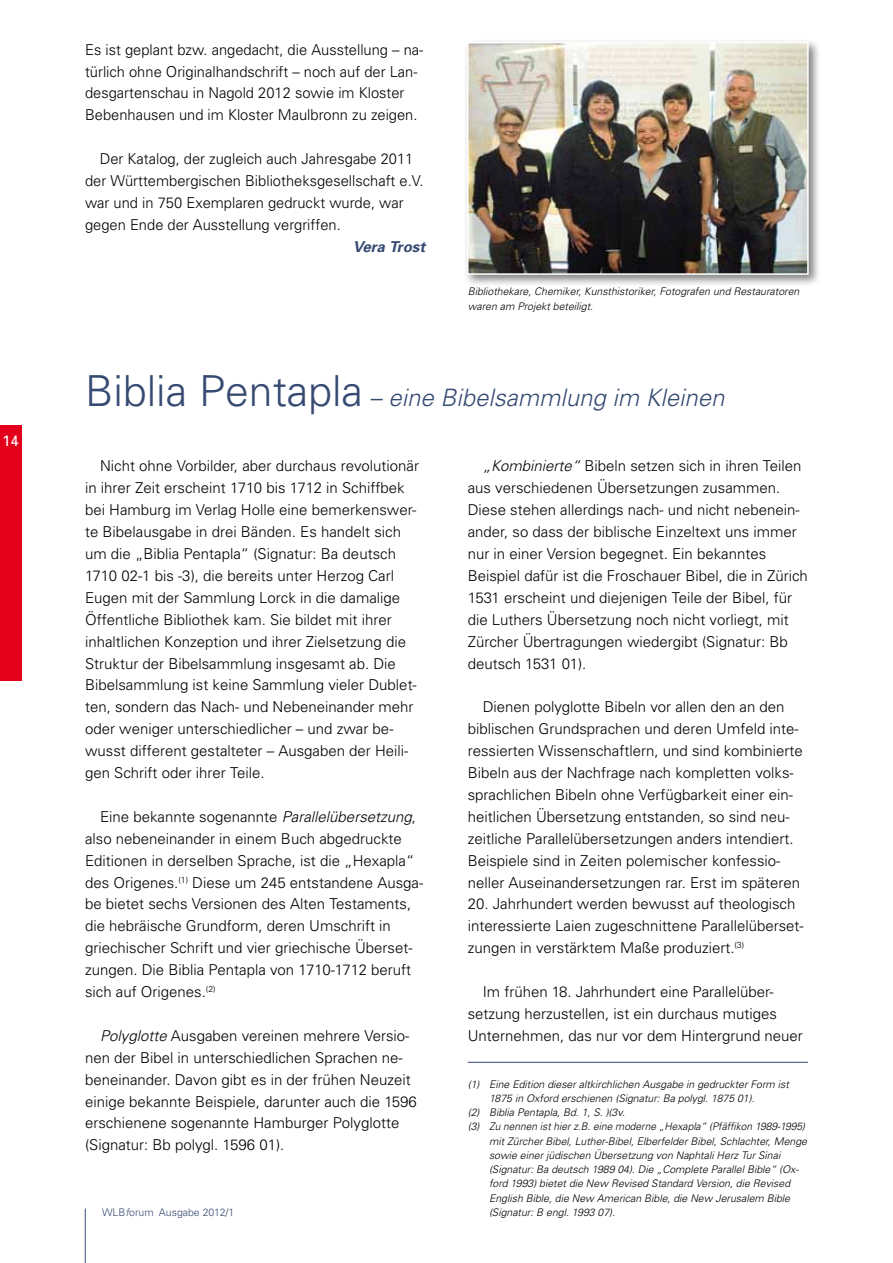
<style>
.page{position:relative;width:893px;height:1263px;background:#fff}
.page>*{position:absolute;margin:0;border:0;box-sizing:border-box;transform-origin:0 0}
.t1{font:italic 300 24px "Univers";color:#364a72}
.t2{font:300 15px/21.9px "Univers";color:#000}
.t3{font:italic 700 15px "Univers";color:#364a72}
.t4{font:15px "Univers";color:#fff}
.t5{font:italic 300 10.5px/14.2px "Univers";color:#000}
.t6{font:300 10.5px "Univers";color:#364a72}
.s1{font-style:normal;font-size:42.75px}
.s2{font-style:italic}
</style>
<div class="page">
<hr style="left:85px;top:1208px;width:1px;height:55px;background:#364a72">
<div style="left:0;top:425px;width:21px;height:255px;background:#e2001a"></div>
<div style="left:463px;top:38px;width:358px;height:249px;background:#000;opacity:.5"></div>
<img style="left:470px;top:45px;width:336px;height:227px">
<div style="left:467px;top:42px;width:342px;height:233px;border:2px solid #fff"></div>
<hr style="left:468px;top:1062px;width:340px;height:1px;background:#364a72">
<p class="t4" style="left:2px;top:431px;width:18px">14</p>
<p class="t2" style="left:85px;top:38px;width:340px">Es ist geplant bzw. angedacht, die Ausstellung – na&shy;türlich ohne Originalhandschrift – noch auf der Lan&shy;desgartenschau in Nagold 2012 sowie im Kloster Bebenhausen und im Kloster Maulbronn zu zeigen.</p>
<p class="t2" style="left:85px;top:147px;width:340px;text-indent:15px">Der Katalog, der zugleich auch Jahresgabe 2011 der Württembergischen Bibliotheksgesellschaft e.V. war und in 750 Exemplaren gedruckt wurde, war gegen Ende der Ausstellung vergriffen.</p>
<p class="t3" style="left:353px;top:237px;width:74px">Vera Trost</p>
<p class="t5" style="left:468px;top:284px;width:333px">Bibliothekare, Chemiker, Kunsthistoriker, Fotografen und Restauratoren waren am Projekt beteiligt.</p>
<h1 class="t1" style="left:85px;top:383px;width:641px"><span class="s1">Biblia Pentapla</span> – eine Bibelsammlung im Kleinen</h1>
<p class="t2" style="left:85px;top:455px;width:335px;text-indent:15px">Nicht ohne Vorbilder, aber durchaus revolutionär in ihrer Zeit erscheint 1710 bis 1712 in Schiffbek bei Hamburg im Verlag Holle eine bemerkenswer&shy;te Bibelausgabe in drei Bänden. Es handelt sich um die „Biblia Pentapla“ (Signatur: Ba deutsch 1710 02-1 bis -3), die bereits unter Herzog Carl Eugen mit der Sammlung Lorck in die damalige Öffentliche Bibliothek kam. Sie bildet mit ihrer inhaltlichen Konzeption und ihrer Zielsetzung die Struktur der Bibelsammlung insgesamt ab. Die Bibelsammlung ist keine Sammlung vieler Dublet&shy;ten, sondern das Nach- und Nebeneinander mehr oder weniger unterschiedlicher – und zwar be&shy;wusst different gestalteter – Ausgaben der Heili&shy;gen Schrift oder ihrer Teile.</p>
<p class="t2" style="left:85px;top:805px;width:340px;text-indent:15px">Eine bekannte sogenannte <span class="s2">Parallelübersetzung</span>, also nebeneinander in einem Buch abgedruckte Editionen in derselben Sprache, ist die „Hexapla“ des Origenes.<sup>(1)</sup> Diese um 245 entstandene Ausga&shy;be bietet sechs Versionen des Alten Testaments, die hebräische Grundform, deren Umschrift in griechischer Schrift und vier griechische Überset&shy;zungen. Die Biblia Pentapla von 1710-1712 beruft sich auf Origenes.<sup>(2)</sup></p>
<p class="t2" style="left:85px;top:1024px;width:333px;text-indent:15px"><span class="s2">Polyglotte</span> Ausgaben vereinen mehrere Versio&shy;nen der Bibel in unterschiedlichen Sprachen ne&shy;beneinander. Davon gibt es in der frühen Neuzeit einige bekannte Beispiele, darunter auch die 1596 erschienene sogenannte Hamburger Polyglotte (Signatur: Bb polygl. 1596 01).</p>
<p class="t6" style="left:102px;top:1206px;width:134px">WLB<span class="s2">f</span>orum Ausgabe 2012/1</p>
<p class="t2" style="left:468px;top:455px;width:342px;text-indent:15px"><span class="s2">„Kombinierte“</span> Bibeln setzen sich in ihren Teilen aus verschiedenen Übersetzungen zusammen.<br>Diese stehen allerdings nach- und nicht nebenein&shy;ander, so dass der biblische Einzeltext uns immer nur in einer Version begegnet. Ein bekanntes Beispiel dafür ist die Froschauer Bibel, die in Zürich 1531 erscheint und diejenigen Teile der Bibel, für die Luthers Übersetzung noch nicht vorliegt, mit Zürcher Übertragungen wiedergibt (Signatur: Bb deutsch 1531 01).</p>
<p class="t2" style="left:468px;top:696px;width:337px;text-indent:15px">Dienen polyglotte Bibeln vor allen den an den biblischen Grundsprachen und deren Umfeld inte&shy;ressierten Wissenschaftlern, und sind kombinierte Bibeln aus der Nachfrage nach kompletten volks&shy;sprachlichen Bibeln ohne Verfügbarkeit einer ein&shy;heitlichen Übersetzung entstanden, so sind neu&shy;zeitliche Parallelübersetzungen anders intendiert.<br>Beispiele sind in Zeiten polemischer konfessio&shy;neller Auseinandersetzungen rar. Erst im späteren</p>
<p class="t2" style="left:468px;top:893px;width:337px">20. Jahrhundert werden bewusst auf theologisch interessierte Laien zugeschnittene Parallelüberset&shy;zungen in verstärktem Maße produziert.<sup>(3)</sup></p>
<p class="t2" style="left:468px;top:980px;width:337px;text-indent:15px">Im frühen 18. Jahrhundert eine Parallelüber&shy;setzung herzustellen, ist ein durchaus mutiges<br>Unternehmen, das nur vor dem Hintergrund neuer</p>
<p class="t5" style="left:468px;top:1076px;width:323px">(1) Eine Edition dieser altkirchlichen Ausgabe in gedruckter Form ist</p>
<p class="t5" style="left:489px;top:1091px;width:267px">1875 in Oxford erschienen (Signatur: Ba polygl. 1875 01).</p>
<p class="t5" style="left:468px;top:1105px;width:159px">(2) Biblia Pentapla, Bd. 1, S. )(3v.</p>
<p class="t5" style="left:468px;top:1119px;width:339px">(3) Zu nennen ist hier z.B. eine moderne „Hexapla“ (Pfäffikon 1989-1995)</p>
<p class="t5" style="left:489px;top:1133px;width:320px">mit Zürcher Bibel, Luther-Bibel, Elberfelder Bibel, Schlachter, Menge</p>
<p class="t5" style="left:489px;top:1148px;width:293px">sowie einer jüdischen Übersetzung von Naphtali Herz Tur Sinai</p>
<p class="t5" style="left:489px;top:1162px;width:311px">(Signatur: Ba deutsch 1989 04). Die „Complete Parallel Bible“ (Ox-</p>
<p class="t5" style="left:489px;top:1176px;width:303px">ford 1993) bietet die New Revised Standard Version, die Revised</p>
<p class="t5" style="left:489px;top:1190px;width:303px">English Bible, die New American Bible, die New Jerusalem Bible</p>
<p class="t5" style="left:489px;top:1205px;width:128px">(Signatur: B engl. 1993 07).</p>
</div>
